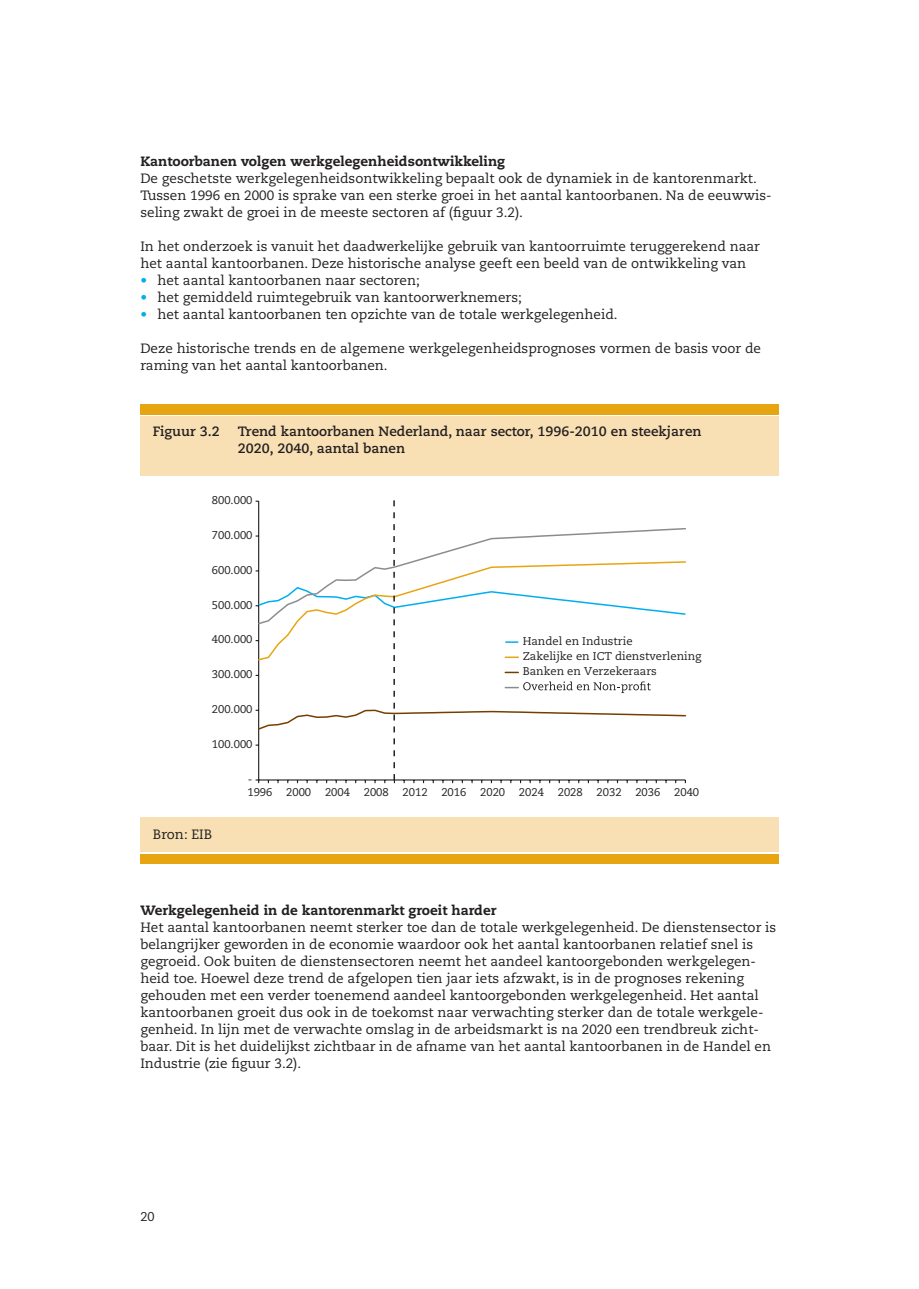
<style>
.page{position:relative;width:919px;height:1289px;background:#fff}
.page>*{position:absolute;margin:0;border:0;box-sizing:border-box;transform-origin:0 0}
._11___Tekstpagina{font:13.5px/17px "Caecilia LT Std";color:#231f20}
._10___Tekstpagina{font:800 13.5px "Caecilia LT Std";color:#231f20}
._11___Tekstpagina-2{font:700 13.5px "Caecilia LT Std";color:#231f20}
.t1{font:12.75px "Caecilia LT Std";color:#231f20}
.t2{font:11.25px/15.1px "Caecilia LT Std";color:#231f20}
.s1{color:#00aeef}
</style>
<div class="page">
<div style="left:140px;top:404px;width:638px;height:10px;background:#e7a512"></div>
<div style="left:140px;top:416px;width:638px;height:60px;background:#f8e0b4"></div>
<div style="left:140px;top:817px;width:638px;height:34px;background:#f8e0b4"></div>
<div style="left:140px;top:853px;width:638px;height:10px;background:#e7a512"></div>
<svg style="left:255px;top:500px;width:431px;height:283px"></svg>
<p class="_10___Tekstpagina" style="left:140px;top:153px;width:366px">Kantoorbanen volgen werkgelegenheidsontwikkeling</p>
<p class="_11___Tekstpagina" style="left:140px;top:170px;width:632px">De geschetste werkgelegenheidsontwikkeling bepaalt ook de dynamiek in de kantorenmarkt.<br>Tussen 1996 en 2000 is sprake van een sterke groei in het aantal kantoorbanen. Na de eeuwwis&shy;seling zwakt de groei in de meeste sectoren af (figuur 3.2).</p>
<p class="_11___Tekstpagina" style="left:140px;top:238px;width:621px">In het onderzoek is vanuit het daadwerkelijke gebruik van kantoorruimte teruggerekend naar het aantal kantoorbanen. Deze historische analyse geeft een beeld van de ontwikkeling van</p>
<p class="_11___Tekstpagina" style="left:140px;top:272px;width:281px"><span class="s1">•</span> het aantal kantoorbanen naar sectoren;</p>
<p class="_11___Tekstpagina" style="left:140px;top:289px;width:383px"><span class="s1">•</span> het gemiddeld ruimtegebruik van kantoorwerknemers;</p>
<p class="_11___Tekstpagina" style="left:140px;top:306px;width:478px"><span class="s1">•</span> het aantal kantoorbanen ten opzichte van de totale werkgelegenheid.</p>
<p class="_11___Tekstpagina" style="left:140px;top:340px;width:622px">Deze historische trends en de algemene werkgelegenheidsprognoses vormen de basis voor de raming van het aantal kantoorbanen.</p>
<p class="_11___Tekstpagina-2" style="left:153px;top:423px;width:69px">Figuur 3.2</p>
<p class="_11___Tekstpagina-2" style="left:238px;top:423px;width:465px">Trend kantoorbanen Nederland, naar sector, 1996-2010 en steekjaren</p>
<p class="_11___Tekstpagina-2" style="left:238px;top:440px;width:168px">2020, 2040, aantal banen</p>
<p class="t2" style="left:212px;top:493px;width:42px">800.000</p>
<p class="t2" style="left:212px;top:527px;width:42px">700.000</p>
<p class="t2" style="left:212px;top:562px;width:42px">600.000</p>
<p class="t2" style="left:212px;top:597px;width:42px">500.000</p>
<p class="t2" style="left:212px;top:632px;width:42px">400.000</p>
<p class="t2" style="left:212px;top:667px;width:42px">300.000</p>
<p class="t2" style="left:212px;top:702px;width:42px">200.000</p>
<p class="t2" style="left:212px;top:736px;width:42px">100.000</p>
<p class="t2" style="left:248px;top:771px;width:6px">-</p>
<p class="t2" style="left:522px;top:633px;width:180px">Handel en Industrie<br>Zakelijke en ICT dienstverlening<br>Banken en Verzekeraars</p>
<p class="_11___Tekstpagina" style="left:153px;top:826px;width:61px">Bron: EIB</p>
<p class="t2" style="left:247px;top:784px;width:453px">1996 2000 2004 2008 2012 2016 2020 2024 2028 2032 2036 2040</p>
<p class="_10___Tekstpagina" style="left:140px;top:901px;width:357px">Werkgelegenheid in de kantorenmarkt groeit harder</p>
<p class="_11___Tekstpagina" style="left:140px;top:918px;width:637px">Het aantal kantoorbanen neemt sterker toe dan de totale werkgelegenheid. De dienstensector is belangrijker geworden in de economie waardoor ook het aantal kantoorbanen relatief snel is gegroeid. Ook buiten de dienstensectoren neemt het aandeel kantoorgebonden werkgelegen&shy;heid toe. Hoewel deze trend de afgelopen tien jaar iets afzwakt, is in de prognoses rekening gehouden met een verder toenemend aandeel kantoorgebonden werkgelegenheid. Het aantal kantoorbanen groeit dus ook in de toekomst naar verwachting sterker dan de totale werkgele&shy;genheid. In lijn met de verwachte omslag in de arbeidsmarkt is na 2020 een trendbreuk zicht&shy;baar. Dit is het duidelijkst zichtbaar in de afname van het aantal kantoorbanen in de Handel en Industrie (zie figuur 3.2).</p>
<p class="t1" style="left:140px;top:1209px;width:16px">20</p>
</div>
